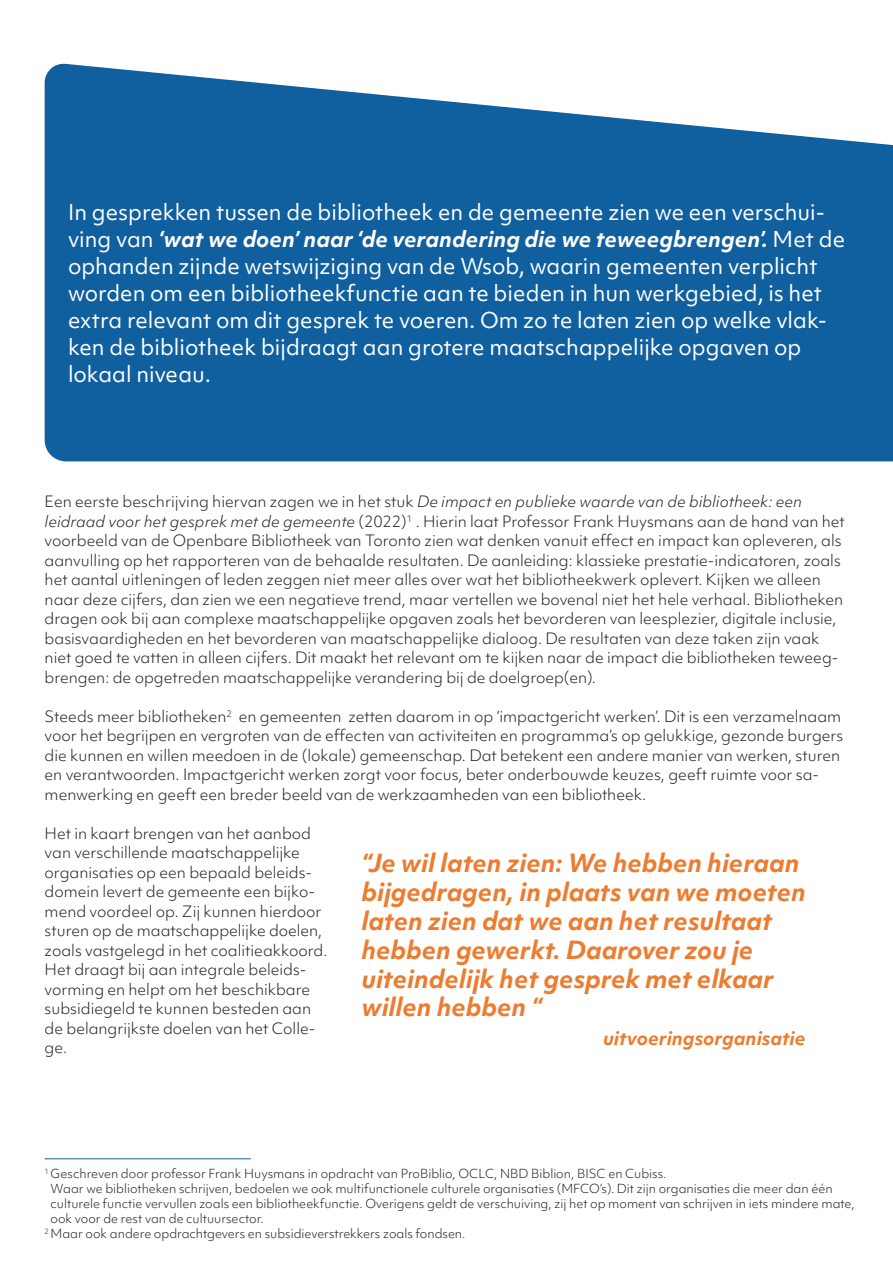
<style>
.page{position:relative;width:893px;height:1263px;background:#fff}
.page>*{position:absolute;margin:0;border:0;box-sizing:border-box;transform-origin:0 0}
.t1{font:italic 700 24px/28.8px "Objektiv Mk 1";color:#ec7c2f}
.t2{font:21px/27px "Objektiv Mk 1";color:#fff}
.t3{font:italic 700 18px "Objektiv Mk 1";color:#ec7c2f}
.t4{font:300 15px/19.5px "Objektiv Mk 1";color:#231f20}
.t5{font:300 12px "Objektiv Mk 1";color:#231f20}
.s1{font-weight:700;font-style:italic}
.s2{font-style:italic}
</style>
<div class="page">
<svg style="left:45px;top:63px;width:848px;height:398px;background:#286fa8"></svg>
<hr style="left:45px;top:1158px;width:206px;height:1px;background:#105f9f">
<p class="t2" style="left:68px;top:199px;width:779px">In gesprekken tussen de bibliotheek en de gemeente zien we een verschui&shy;ving van <span class="s1">‘wat we doen’ naar ‘de verandering die we teweegbrengen’.</span> Met de ophanden zijnde wetswijziging van de Wsob, waarin gemeenten verplicht worden om een bibliotheekfunctie aan te bieden in hun werkgebied, is het extra relevant om dit gesprek te voeren. Om zo te laten zien op welke vlak&shy;ken de bibliotheek bijdraagt aan grotere maatschappelijke opgaven op lokaal niveau.</p>
<p class="t4" style="left:45px;top:492px;width:802px">Een eerste beschrijving hiervan zagen we in het stuk <span class="s2">De impact en publieke waarde van de bibliotheek: een leidraad voor het gesprek met de gemeente</span> (2022)<sup>1</sup> . Hierin laat Professor Frank Huysmans aan de hand van het voorbeeld van de Openbare Bibliotheek van Toronto zien wat denken vanuit effect en impact kan opleveren, als aanvulling op het rapporteren van de behaalde resultaten. De aanleiding: klassieke prestatie-indicatoren, zoals het aantal uitleningen of leden zeggen niet meer alles over wat het bibliotheekwerk oplevert. Kijken we alleen naar deze cijfers, dan zien we een negatieve trend, maar vertellen we bovenal niet het hele verhaal. Bibliotheken dragen ook bij aan complexe maatschappelijke opgaven zoals het bevorderen van leesplezier, digitale inclusie, basisvaardigheden en het bevorderen van maatschappelijke dialoog. De resultaten van deze taken zijn vaak niet goed te vatten in alleen cijfers. Dit maakt het relevant om te kijken naar de impact die bibliotheken teweeg&shy;brengen: de opgetreden maatschappelijke verandering bij de doelgroep(en).</p>
<p class="t4" style="left:45px;top:706px;width:800px">Steeds meer bibliotheken<sup>2</sup> en gemeenten zetten daarom in op ‘impactgericht werken’. Dit is een verzamelnaam voor het begrijpen en vergroten van de effecten van activiteiten en programma’s op gelukkige, gezonde burgers die kunnen en willen meedoen in de (lokale) gemeenschap. Dat betekent een andere manier van werken, sturen en verantwoorden. Impactgericht werken zorgt voor focus, beter onderbouwde keuzes, geeft ruimte voor sa&shy;menwerking en geeft een breder beeld van de werkzaamheden van een bibliotheek.</p>
<p class="t4" style="left:45px;top:823px;width:284px">Het in kaart brengen van het aanbod van verschillende maatschappelijke organisaties op een bepaald beleids&shy;domein levert de gemeente een bijko&shy;mend voordeel op. Zij kunnen hierdoor sturen op de maatschappelijke doelen, zoals vastgelegd in het coalitieakkoord.<br>Het draagt bij aan integrale beleids&shy;vorming en helpt om het beschikbare subsidiegeld te kunnen besteden aan de belangrijkste doelen van het Colle&shy;ge.</p>
<h1 class="t1" style="left:361px;top:848px;width:446px">“Je wil laten zien: We hebben hieraan bijgedragen, in plaats van we moeten laten zien dat we aan het resultaat hebben gewerkt. Daarover zou je uiteindelijk het gesprek met elkaar willen hebben “</h1>
<p class="t3" style="left:603px;top:1026px;width:204px">uitvoeringsorganisatie</p>
<p class="t5" style="left:45px;top:1165px;width:623px"><sup>1</sup> Geschreven door professor Frank Huysmans in opdracht van ProBiblio, OCLC, NBD Biblion, BISC en Cubiss.</p>
<p class="t5" style="left:51px;top:1180px;width:783px">Waar we bibliotheken schrijven, bedoelen we ook multifunctionele culturele organisaties (MFCO’s). Dit zijn organisaties die meer dan één</p>
<p class="t5" style="left:51px;top:1195px;width:806px">culturele functie vervullen zoals een bibliotheekfunctie. Overigens geldt de verschuiving, zij het op moment van schrijven in iets mindere mate,</p>
<p class="t5" style="left:51px;top:1210px;width:215px">ook voor de rest van de cultuursector.</p>
<p class="t5" style="left:45px;top:1225px;width:422px"><sup>2</sup> Maar ook andere opdrachtgevers en subsidieverstrekkers zoals fondsen.</p>
</div>
